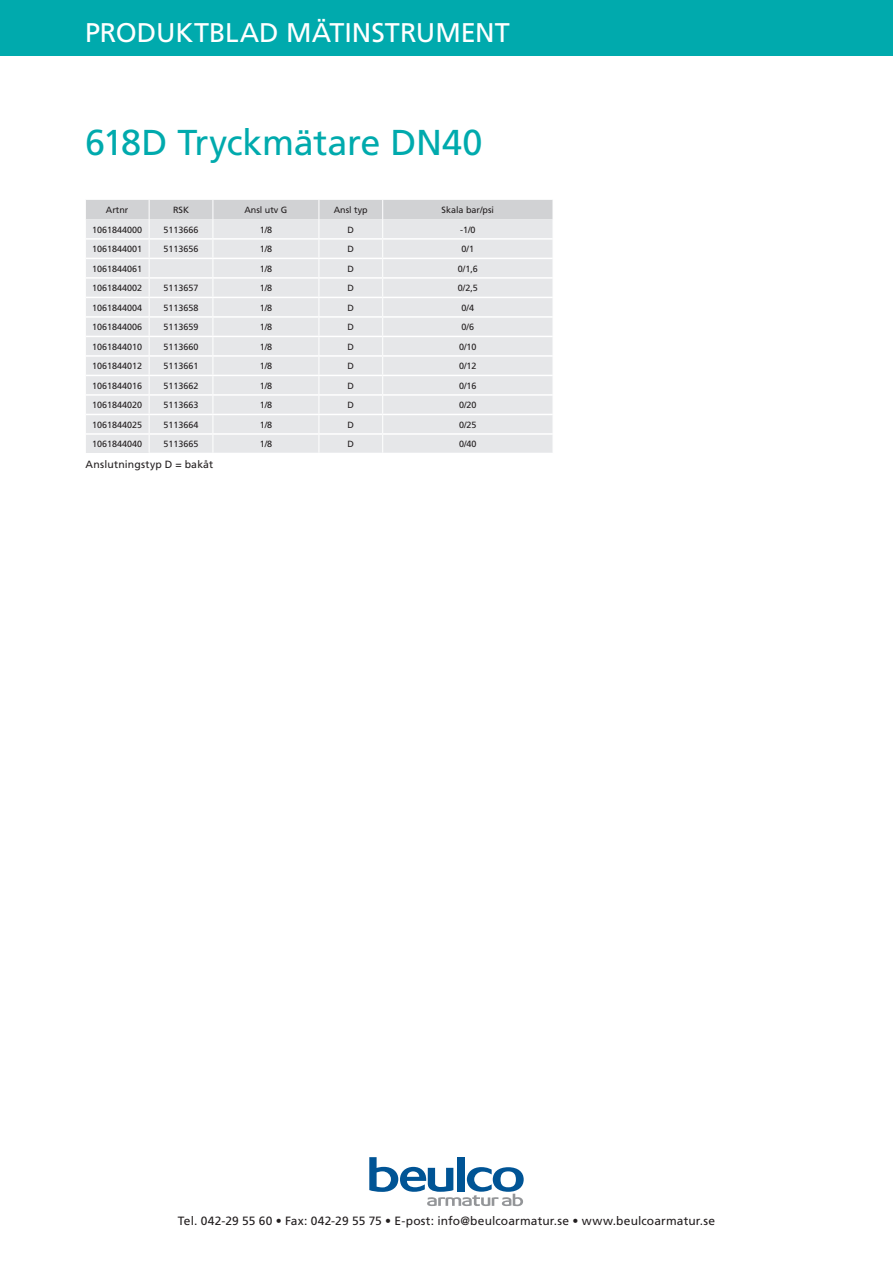
<style>
.page{position:relative;width:893px;height:1263px;background:#fff}
.page>*{position:absolute;margin:0;border:0;box-sizing:border-box;transform-origin:0 0}
.Artikelgrupp{font:36px "Frutiger LT Std";letter-spacing:-.01em;color:#00aaad}
.t1{font:27px "Frutiger LT Std";color:#fff}
.t2{font:12px "Frutiger LT Std";letter-spacing:.01em;color:#231f20}
.Förklaring{font:10.5px "Frutiger LT Std";letter-spacing:.02em;color:#231f20}
.TabelltextC{font:9px "Frutiger LT Std";color:#231f20}
.Artnr{font:9px "Frutiger LT Std";color:#231f20}
.TabellrubrikC{font:9px "Frutiger LT Std";color:#231f20}
</style>
<div class="page">
<div style="left:0;top:0;width:893px;height:55px;background:#00aaad"></div>
<svg style="left:369px;top:1157px;width:155px;height:49px"></svg>
<svg style="left:86px;top:200px;width:467px;height:253px;background:#e6e7e9"></svg>
<h2 class="t1" style="left:85px;top:16px;width:319px">PRODUKTBLAD Mätinstrume</h2>
<h2 class="t1" style="left:475px;top:16px;width:32px">nt</h2>
<p class="Artikelgrupp" style="left:85px;top:121px;width:399px">618D Tryckmätare DN40</p>
<p class="TabellrubrikC" style="left:106px;top:205px;width:24px">Artnr</p>
<p class="TabellrubrikC" style="left:173px;top:205px;width:18px">RSK</p>
<p class="TabellrubrikC" style="left:244px;top:205px;width:45px">Ansl utv G</p>
<p class="TabellrubrikC" style="left:334px;top:205px;width:36px">Ansl typ</p>
<p class="TabellrubrikC" style="left:442px;top:205px;width:54px">Skala bar/psi</p>
<p class="Artnr" style="left:92px;top:224px;width:52px">1061844000</p>
<p class="TabelltextC" style="left:163px;top:224px;width:37px">5113666</p>
<p class="TabelltextC" style="left:260px;top:224px;width:14px">1/8</p>
<p class="TabelltextC" style="left:348px;top:224px;width:8px">D</p>
<p class="TabelltextC" style="left:460px;top:224px;width:17px">-1/0</p>
<p class="Artnr" style="left:92px;top:244px;width:52px">1061844001</p>
<p class="TabelltextC" style="left:163px;top:244px;width:37px">5113656</p>
<p class="TabelltextC" style="left:260px;top:244px;width:14px">1/8</p>
<p class="TabelltextC" style="left:348px;top:244px;width:8px">D</p>
<p class="TabelltextC" style="left:462px;top:244px;width:14px">0/1</p>
<p class="Artnr" style="left:92px;top:263px;width:52px">1061844061</p>
<p class="TabelltextC" style="left:260px;top:263px;width:14px">1/8</p>
<p class="TabelltextC" style="left:348px;top:263px;width:8px">D</p>
<p class="TabelltextC" style="left:458px;top:263px;width:22px">0/1,6</p>
<p class="Artnr" style="left:92px;top:283px;width:52px">1061844002</p>
<p class="TabelltextC" style="left:163px;top:283px;width:37px">5113657</p>
<p class="TabelltextC" style="left:260px;top:283px;width:14px">1/8</p>
<p class="TabelltextC" style="left:348px;top:283px;width:8px">D</p>
<p class="TabelltextC" style="left:458px;top:283px;width:22px">0/2,5</p>
<p class="Artnr" style="left:92px;top:302px;width:52px">1061844004</p>
<p class="TabelltextC" style="left:163px;top:302px;width:37px">5113658</p>
<p class="TabelltextC" style="left:260px;top:302px;width:14px">1/8</p>
<p class="TabelltextC" style="left:348px;top:302px;width:8px">D</p>
<p class="TabelltextC" style="left:462px;top:302px;width:14px">0/4</p>
<p class="Artnr" style="left:92px;top:322px;width:52px">1061844006</p>
<p class="TabelltextC" style="left:163px;top:322px;width:37px">5113659</p>
<p class="TabelltextC" style="left:260px;top:322px;width:14px">1/8</p>
<p class="TabelltextC" style="left:348px;top:322px;width:8px">D</p>
<p class="TabelltextC" style="left:462px;top:322px;width:14px">0/6</p>
<p class="Artnr" style="left:92px;top:341px;width:52px">1061844010</p>
<p class="TabelltextC" style="left:163px;top:341px;width:37px">5113660</p>
<p class="TabelltextC" style="left:260px;top:341px;width:14px">1/8</p>
<p class="TabelltextC" style="left:348px;top:341px;width:8px">D</p>
<p class="TabelltextC" style="left:459px;top:341px;width:19px">0/10</p>
<p class="Artnr" style="left:92px;top:361px;width:52px">1061844012</p>
<p class="TabelltextC" style="left:163px;top:361px;width:37px">5113661</p>
<p class="TabelltextC" style="left:260px;top:361px;width:14px">1/8</p>
<p class="TabelltextC" style="left:348px;top:361px;width:8px">D</p>
<p class="TabelltextC" style="left:459px;top:361px;width:19px">0/12</p>
<p class="Artnr" style="left:92px;top:380px;width:52px">1061844016</p>
<p class="TabelltextC" style="left:163px;top:380px;width:37px">5113662</p>
<p class="TabelltextC" style="left:260px;top:380px;width:14px">1/8</p>
<p class="TabelltextC" style="left:348px;top:380px;width:8px">D</p>
<p class="TabelltextC" style="left:459px;top:380px;width:19px">0/16</p>
<p class="Artnr" style="left:92px;top:400px;width:52px">1061844020</p>
<p class="TabelltextC" style="left:163px;top:400px;width:37px">5113663</p>
<p class="TabelltextC" style="left:260px;top:400px;width:14px">1/8</p>
<p class="TabelltextC" style="left:348px;top:400px;width:8px">D</p>
<p class="TabelltextC" style="left:459px;top:400px;width:19px">0/20</p>
<p class="Artnr" style="left:92px;top:419px;width:52px">1061844025</p>
<p class="TabelltextC" style="left:163px;top:419px;width:37px">5113664</p>
<p class="TabelltextC" style="left:260px;top:419px;width:14px">1/8</p>
<p class="TabelltextC" style="left:348px;top:419px;width:8px">D</p>
<p class="TabelltextC" style="left:459px;top:419px;width:19px">0/25</p>
<p class="Artnr" style="left:92px;top:439px;width:52px">1061844040</p>
<p class="TabelltextC" style="left:163px;top:439px;width:37px">5113665</p>
<p class="TabelltextC" style="left:260px;top:439px;width:14px">1/8</p>
<p class="TabelltextC" style="left:348px;top:439px;width:8px">D</p>
<p class="TabelltextC" style="left:459px;top:439px;width:19px">0/40</p>
<p class="Förklaring" style="left:86px;top:458px;width:129px">Anslutningstyp D = bakåt</p>
<h3 class="t2" style="left:178px;top:1214px;width:539px">Tel. 042-29 55 60 • Fax: 042-29 55 75 • E-post: info@beulcoarmatur.se • www.beulcoarmatur.se</h3>
</div>
